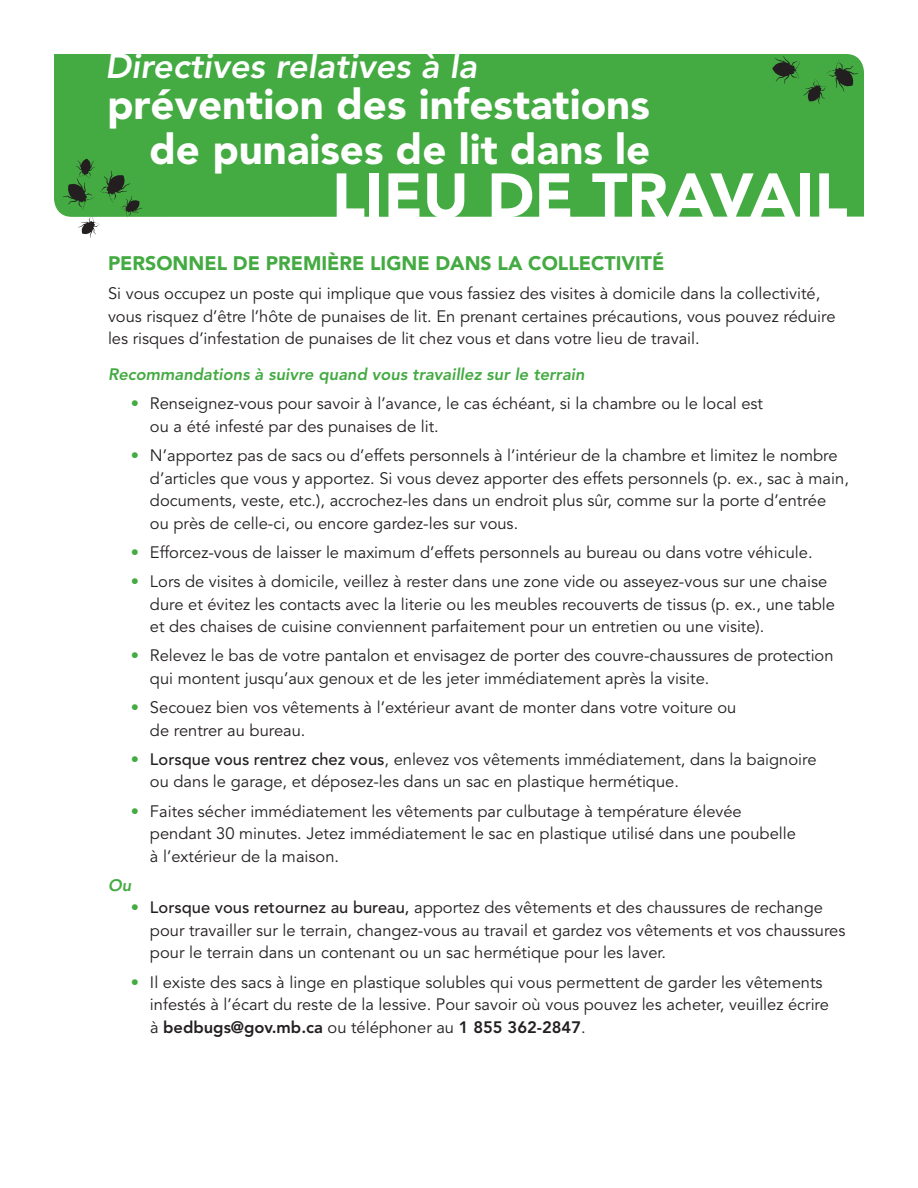
<style>
.page{position:relative;width:918px;height:1188px;background:#fff}
.page>*{position:absolute;margin:0;border:0;box-sizing:border-box;transform-origin:0 0}
.t1{font:900 62.1px "Avenir";color:#fff}
.t2{font:900 42px/45px "Avenir";color:#fff;text-align:right}
.t3{font:italic 800 34.5px "Avenir";color:#fff}
.t4{font:900 19.5px "Avenir";color:#44aa42}
.t5{font:16.5px/22.5px "Avenir";color:#231f20}
.t6{font:italic 800 16.5px "Avenir";color:#44aa42}
.s1{color:#44aa42}
.s2{font-weight:500}
.s3{font-weight:800}
</style>
<div class="page">
<div style="left:54px;top:54px;width:810px;height:163px;background:#44aa42"></div>
<svg style="left:772px;top:56px;width:87px;height:48px;background:#3e913c"></svg>
<svg style="left:63px;top:158px;width:80px;height:80px"></svg>
<h3 class="t3" style="left:105px;top:46px;width:373px">Directives relatives à la</h3>
<h2 class="t2" style="left:107px;top:81px;width:545px">prévention des infestations de punaises de lit dans le</h2>
<h1 class="t1" style="left:332px;top:158px;width:517px">LIEU DE TRAVAIL</h1>
<p class="t4" style="left:108px;top:251px;width:558px">PERSONNEL DE PREMIÈRE LIGNE DANS LA COLLECTIVITÉ</p>
<p class="t5" style="left:108px;top:283px;width:729px">Si vous occupez un poste qui implique que vous fassiez des visites à domicile dans la collectivité, vous risquez d’être l’hôte de punaises de lit. En prenant certaines précautions, vous pouvez réduire les risques d’infestation de punaises de lit chez vous et dans votre lieu de travail.</p>
<p class="t6" style="left:108px;top:365px;width:478px">Recommandations à suivre quand vous travaillez sur le terrain</p>
<p class="t5" style="left:150px;top:393px;width:615px;text-indent:-19px"><span class="s1">•</span> Renseignez-vous pour savoir à l’avance, le cas échéant, si la chambre ou le local est ou a été infesté par des punaises de lit.</p>
<p class="t5" style="left:150px;top:445px;width:700px;text-indent:-19px"><span class="s1">•</span> N’apportez pas de sacs ou d’effets personnels à l’intérieur de la chambre et limitez le nombre d’articles que vous y apportez. Si vous devez apporter des effets personnels (p. ex., sac à main, documents, veste, etc.), accrochez-les dans un endroit plus sûr, comme sur la porte d’entrée ou près de celle-ci, ou encore gardez-les sur vous.</p>
<p class="t5" style="left:131px;top:541px;width:683px"><span class="s1">•</span> Efforcez-vous de laisser le maximum d’effets personnels au bureau ou dans votre véhicule.</p>
<p class="t5" style="left:150px;top:571px;width:687px;text-indent:-19px"><span class="s1">•</span> Lors de visites à domicile, veillez à rester dans une zone vide ou asseyez-vous sur une chaise dure et évitez les contacts avec la literie ou les meubles recouverts de tissus (p. ex., une table et des chaises de cuisine conviennent parfaitement pour un entretien ou une visite).</p>
<p class="t5" style="left:150px;top:645px;width:685px;text-indent:-19px"><span class="s1">•</span> Relevez le bas de votre pantalon et envisagez de porter des couvre-chaussures de protection qui montent jusqu’aux genoux et de les jeter immédiatement après la visite.</p>
<p class="t5" style="left:150px;top:697px;width:588px;text-indent:-19px"><span class="s1">•</span> Secouez bien vos vêtements à l’extérieur avant de monter dans votre voiture ou de rentrer au bureau.</p>
<p class="t5" style="left:150px;top:748px;width:668px;text-indent:-19px"><span class="s1">•</span> <span class="s2">Lorsque vous rentrez chez vous</span>, enlevez vos vêtements immédiatement, dans la baignoire ou dans le garage, et déposez-les dans un sac en plastique hermétique.</p>
<p class="t5" style="left:150px;top:800px;width:647px;text-indent:-19px"><span class="s1">•</span> Faites sécher immédiatement les vêtements par culbutage à température élevée pendant 30 minutes. Jetez immédiatement le sac en plastique utilisé dans une poubelle à l’extérieur de la maison.</p>
<p class="t6" style="left:108px;top:875px;width:25px">Ou</p>
<p class="t5" style="left:150px;top:897px;width:697px;text-indent:-19px"><span class="s1">•</span> <span class="s2">Lorsque vous retournez au bureau,</span> apportez des vêtements et des chaussures de rechange pour travailler sur le terrain, changez-vous au travail et gardez vos vêtements et vos chaussures pour le terrain dans un contenant ou un sac hermétique pour les laver.</p>
<p class="t5" style="left:150px;top:971px;width:680px;text-indent:-19px"><span class="s1">•</span> Il existe des sacs à linge en plastique solubles qui vous permettent de garder les vêtements infestés à l’écart du reste de la lessive. Pour savoir où vous pouvez les acheter, veuillez écrire à <span class="s3">bedbugs@gov.mb.ca</span> ou téléphoner au <span class="s3">1 855 362-2847</span>.</p>
</div>
